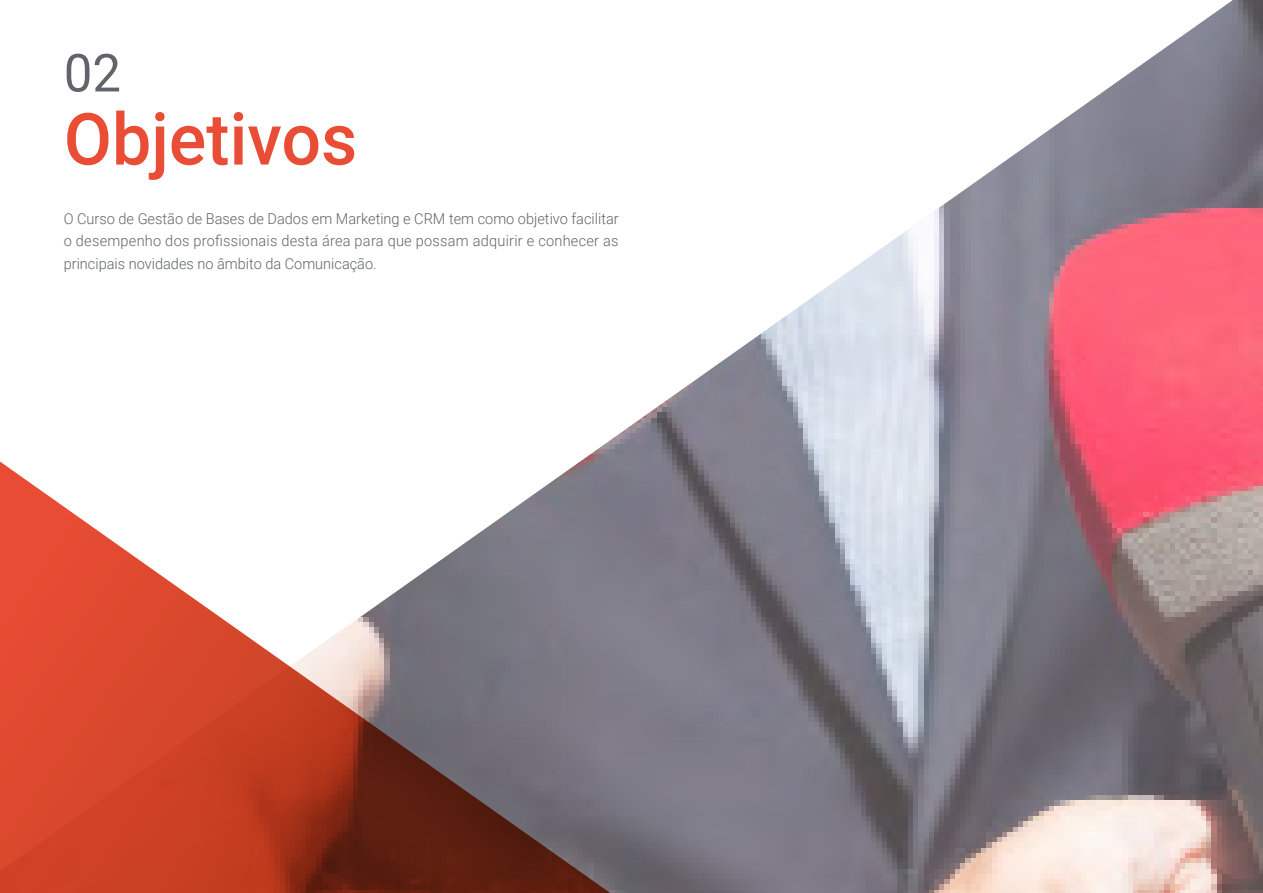
<style>
.page{position:relative;width:1263px;height:893px;background:#fff}
.page>*{position:absolute;margin:0;border:0;box-sizing:border-box;transform-origin:0 0}
.t1{font:500 72px "Roboto";color:#e94d35}
.t2{font:52.5px "Roboto";color:#61646a}
.t3{font:300 15px/22.5px "Roboto";color:#61646a;text-align:justify}
</style>
<div class="page">
<img style="left:602px;top:0;width:661px;height:893px">
<svg style="left:0;top:446px;width:640px;height:447px"></svg>
<h2 class="t2" style="left:64px;top:36px;width:59px">02</h2>
<h1 class="t1" style="left:64px;top:89px;width:295px">Objetivos</h1>
<p class="t3" style="left:64px;top:207px;width:556px">O Curso de Gestão de Bases de Dados em Marketing e CRM tem como objetivo facilitar o desempenho dos profissionais desta área para que possam adquirir e conhecer as principais novidades no âmbito da Comunicação.</p>
</div>
